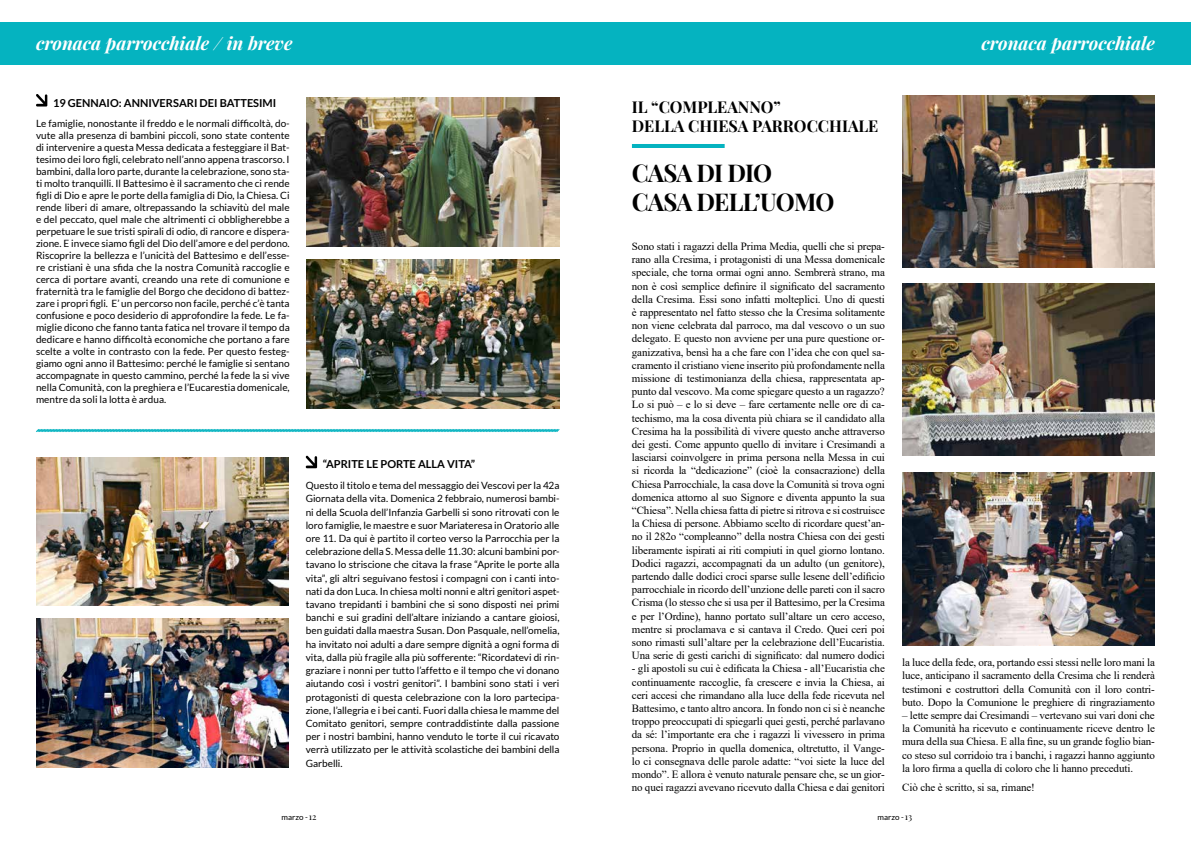
<style>
.page{position:relative;width:1191px;height:842px;background:#fff}
.page>*{position:absolute;margin:0;border:0;box-sizing:border-box;transform-origin:0 0}
.t1{font:700 24px/28.8px "Playfair Display";letter-spacing:-.04em;color:#000}
.t2{font:italic 700 18px "Playfair Display";color:#fff}
.t3{font:700 16px/19px "Playfair Display";color:#000}
.t4{font:11px/13.2px "Times New Roman";letter-spacing:-.01em;color:#000;text-align:justify}
.t5{font:700 11px "Lato";color:#000}
.t6{font:10px/12px "Lato";color:#000;text-align:justify}
.t7{font:8px "Lato";color:#000}
.s1{font-family:"Playfair Display";font-size:9px}
</style>
<div class="page">
<img style="left:36px;top:619px;width:253px;height:148px">
<img style="left:36px;top:457px;width:253px;height:149px">
<div style="left:0;top:22px;width:1191px;height:43px;background:#05b3c0"></div>
<hr style="left:632px;top:144px;width:92px;height:4px;background:#05b3c0">
<img style="left:902px;top:95px;width:252px;height:173px">
<img style="left:902px;top:283px;width:252px;height:173px">
<img style="left:902px;top:473px;width:252px;height:172px">
<img style="left:307px;top:259px;width:252px;height:149px">
<img style="left:307px;top:98px;width:252px;height:148px">
<svg style="left:36px;top:94px;width:11px;height:13px"></svg>
<svg style="left:306px;top:456px;width:11px;height:12px"></svg>
<svg style="left:36px;top:429px;width:524px;height:3px;background:#35c1cb"></svg>
<h2 class="t2" style="left:36px;top:29px;width:258px">cronaca parrocchiale / in breve</h2>
<h2 class="t2" style="left:981px;top:29px;width:175px">cronaca parrocchiale</h2>
<p class="t5" style="left:53px;top:96px;width:225px">19 GENNAIO: ANNIVERSARI DEI BATTESIMI</p>
<p class="t6" style="left:36px;top:117px;width:255px">Le famiglie, nonostante il freddo e le normali difficoltà, do&shy;vute alla presenza di bambini piccoli, sono state contente di intervenire a questa Messa dedicata a festeggiare il Bat&shy;tesimo dei loro figli, celebrato nell’anno appena trascorso. I bambini, dalla loro parte, durante la celebrazione, sono sta&shy;ti molto tranquilli. Il Battesimo è il sacramento che ci rende figli di Dio e apre le porte della famiglia di Dio, la Chiesa. Ci rende liberi di amare, oltrepassando la schiavitù del male e del peccato, quel male che altrimenti ci obbligherebbe a perpetuare le sue tristi spirali di odio, di rancore e dispera&shy;zione. E invece siamo figli del Dio dell’amore e del perdono.<br>Riscoprire la bellezza e l’unicità del Battesimo e dell’esse&shy;re cristiani è una sfida che la nostra Comunità raccoglie e cerca di portare avanti, creando una rete di comunione e fraternità tra le famiglie del Borgo che decidono di battez&shy;zare i propri figli. E’ un percorso non facile, perché c’è tanta confusione e poco desiderio di approfondire la fede. Le fa&shy;miglie dicono che fanno tanta fatica nel trovare il tempo da dedicare e hanno difficoltà economiche che portano a fare scelte a volte in contrasto con la fede. Per questo festeg&shy;giamo ogni anno il Battesimo: perché le famiglie si sentano accompagnate in questo cammino, perché la fede la si vive nella Comunità, con la preghiera e l’Eucarestia domenicale, mentre da soli la lotta è ardua.</p>
<p class="t5" style="left:323px;top:457px;width:154px">“APRITE LE PORTE ALLA VITA”</p>
<p class="t6" style="left:306px;top:479px;width:255px;line-height:13.2px">Questo il titolo e tema del messaggio dei Vescovi per la 42a Giornata della vita. Domenica 2 febbraio, numerosi bambi&shy;ni della Scuola dell’Infanzia Garbelli si sono ritrovati con le loro famiglie, le maestre e suor Mariateresa in Oratorio alle ore 11. Da qui è partito il corteo verso la Parrocchia per la celebrazione della S. Messa delle 11.30: alcuni bambini por&shy;tavano lo striscione che citava la frase “Aprite le porte alla vita”, gli altri seguivano festosi i compagni con i canti into&shy;nati da don Luca. In chiesa molti nonni e altri genitori aspet&shy;tavano trepidanti i bambini che si sono disposti nei primi banchi e sui gradini dell’altare iniziando a cantare gioiosi, ben guidati dalla maestra Susan. Don Pasquale, nell’omelia, ha invitato noi adulti a dare sempre dignità a ogni forma di vita, dalla più fragile alla più sofferente: “Ricordatevi di rin&shy;graziare i nonni per tutto l’affetto e il tempo che vi donano aiutando così i vostri genitori”. I bambini sono stati i veri protagonisti di questa celebrazione con la loro partecipa&shy;zione, l’allegria e i bei canti. Fuori dalla chiesa le mamme del Comitato genitori, sempre contraddistinte dalla passione per i nostri bambini, hanno venduto le torte il cui ricavato verrà utilizzato per le attività scolastiche dei bambini della Garbelli.</p>
<h3 class="t3" style="left:632px;top:96px;width:248px">IL “COMPLEANNO”<br>DELLA CHIESA PARROCCHIALE</h3>
<h1 class="t1" style="left:632px;top:156px;width:204px">CASA DI DIO<br>CASA DELL’UOMO</h1>
<p class="t4" style="left:632px;top:239px;width:254px">Sono stati i ragazzi della Prima Media, quelli che si prepa&shy;rano alla Cresima, i protagonisti di una Messa domenicale speciale, che torna ormai ogni anno. Sembrerà strano, ma non è così semplice definire il significato del sacramento della Cresima. Essi sono infatti molteplici. Uno di questi è rappresentato nel fatto stesso che la Cresima solitamente non viene celebrata dal parroco, ma dal vescovo o un suo delegato. E questo non avviene per una pure questione or&shy;ganizzativa, bensì ha a che fare con l’idea che con quel sa&shy;cramento il cristiano viene inserito più profondamente nella missione di testimonianza della chiesa, rappresentata ap&shy;punto dal vescovo. Ma come spiegare questo a un ragazzo?<br>Lo si può – e lo si deve – fare certamente nelle ore di ca&shy;techismo, ma la cosa diventa più chiara se il candidato alla Cresima ha la possibilità di vivere questo anche attraverso dei gesti. Come appunto quello di invitare i Cresimandi a lasciarsi coinvolgere in prima persona nella Messa in cui si ricorda la “dedicazione” (cioè la consacrazione) della Chiesa Parrocchiale, la casa dove la Comunità si trova ogni domenica attorno al suo Signore e diventa appunto la sua “Chiesa”. Nella chiesa fatta di pietre si ritrova e si costruisce la Chiesa di persone. Abbiamo scelto di ricordare quest’an&shy;no il 282o “compleanno” della nostra Chiesa con dei gesti liberamente ispirati ai riti compiuti in quel giorno lontano.<br>Dodici ragazzi, accompagnati da un adulto (un genitore), partendo dalle dodici croci sparse sulle lesene dell’edificio parrocchiale in ricordo dell’unzione delle pareti con il sacro Crisma (lo stesso che si usa per il Battesimo, per la Cresima e per l’Ordine), hanno portato sull’altare un cero acceso, mentre si proclamava e si cantava il Credo. Quei ceri poi sono rimasti sull’altare per la celebrazione dell’Eucaristia.<br>Una serie di gesti carichi di significato: dal numero dodici</p>
<p class="t4" style="left:632px;top:662px;width:254px">- gli apostoli su cui è edificata la Chiesa - all’Eucaristia che continuamente raccoglie, fa crescere e invia la Chiesa, ai ceri accesi che rimandano alla luce della fede ricevuta nel Battesimo, e tanto altro ancora. In fondo non ci si è neanche troppo preoccupati di spiegarli quei gesti, perché parlavano da sé: l’importante era che i ragazzi li vivessero in prima persona. Proprio in quella domenica, oltretutto, il Vange&shy;lo ci consegnava delle parole adatte: “voi siete la luce del mondo”. E allora è venuto naturale pensare che, se un gior&shy;no quei ragazzi avevano ricevuto dalla Chiesa e dai genitori</p>
<p class="t4" style="left:902px;top:655px;width:254px">la luce della fede, ora, portando essi stessi nelle loro mani la luce, anticipano il sacramento della Cresima che li renderà testimoni e costruttori della Comunità con il loro contri&shy;buto. Dopo la Comunione le preghiere di ringraziamento</p>
<p class="t4" style="left:902px;top:708px;width:254px">– lette sempre dai Cresimandi – vertevano sui vari doni che la Comunità ha ricevuto e continuamente riceve dentro le mura della sua Chiesa. E alla fine, su un grande foglio bian&shy;co steso sul corridoio tra i banchi, i ragazzi hanno aggiunto la loro firma a quella di coloro che li hanno preceduti.</p>
<p class="t4" style="left:902px;top:780px;width:134px">Ciò che è scritto, si sa, rimane!</p>
<p class="t7" style="left:282px;top:813px;width:36px">marzo - <span class="s1">12</span></p>
<p class="t7" style="left:877px;top:813px;width:36px">marzo - <span class="s1">13</span></p>
</div>
